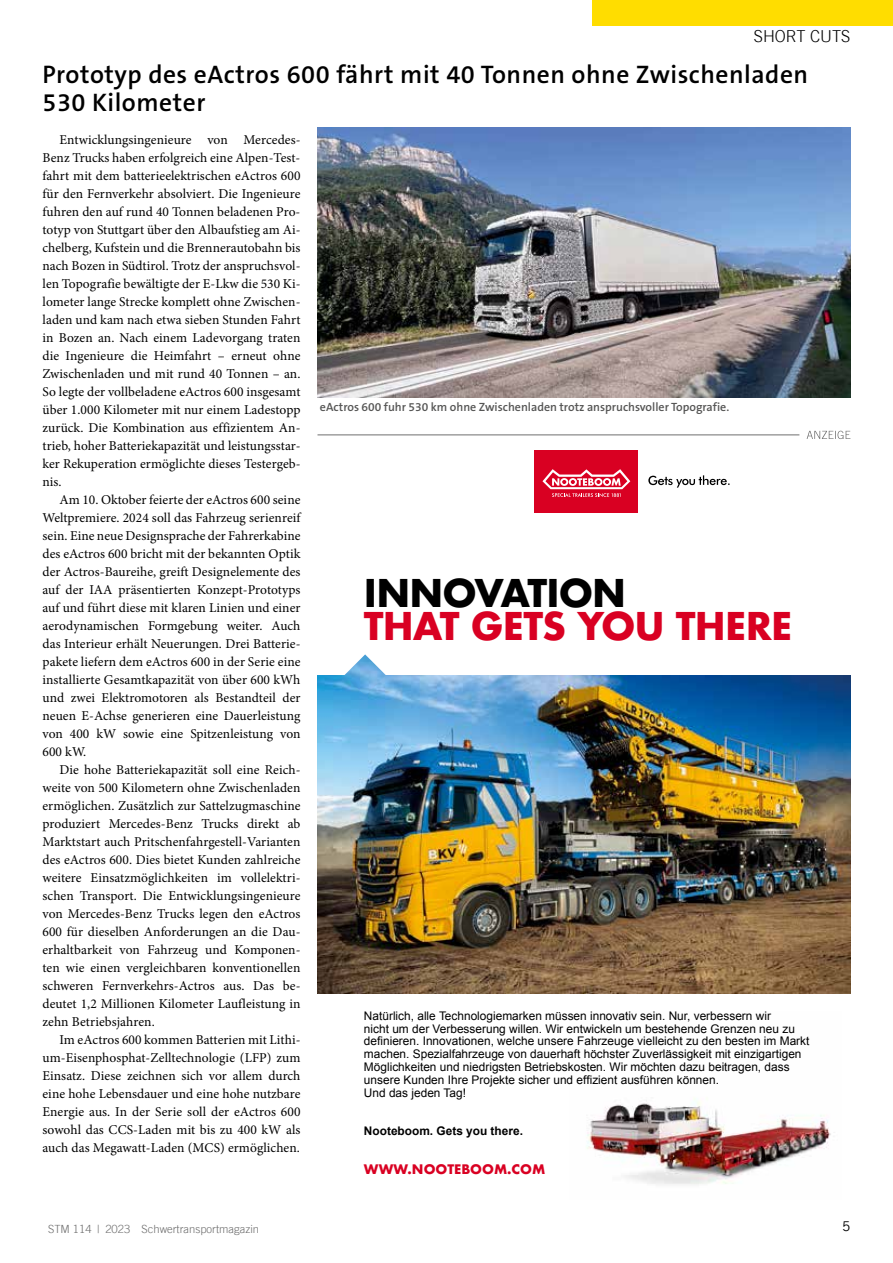
<style>
.page{position:relative;width:893px;height:1263px;background:#fff}
.page>*{position:absolute;margin:0;border:0;box-sizing:border-box;transform-origin:0 0}
.t1{font:700 37.2px "Futura";letter-spacing:-.025em;color:#d90022}
.t2{font:700 37.2px "Futura";letter-spacing:-.025em;color:#000}
.t3{font:600 25.5px/28.5px "The Sans B W6";letter-spacing:.02em;color:#000}
.t4{font:300 16.5px "Trade Gothic LT";color:#000}
.t5{font:13.5px/18px "Minion Pro";letter-spacing:.005em;color:#000;text-align:justify}
.t6{font:13.5px "Trade Gothic LT";color:#000}
.t7{font:700 12.75px "Futura";color:#d90022}
.t8{font:600 12px "The Sans B W6";color:#565655}
.t9{font:11.85px/12.8px "Arial";color:#000}
.t10{font:700 11.85px "Arial";color:#000}
.t11{font:300 11.25px "Trade Gothic LT";color:#6e6e6e}
</style>
<div class="page">
<div style="left:592px;top:0;width:301px;height:26px;background:#fd0"></div>
<svg style="left:807px;top:431px;width:43px;height:8px"></svg>
<hr style="left:317px;top:434px;width:482px;height:1px;background:#6e6e6e">
<img style="left:587px;top:1100px;width:244px;height:85px">
<img style="left:317px;top:675px;width:533px;height:318px">
<div style="left:535px;top:450px;width:103px;height:62px;background:#d90022"></div>
<svg style="left:542px;top:469px;width:88px;height:28px"></svg>
<svg style="left:648px;top:475px;width:82px;height:13px"></svg>
<img style="left:344px;top:654px;width:42px;height:42px">
<img style="left:317px;top:128px;width:533px;height:269px">
<p class="t4" style="left:754px;top:26px;width:98px">SHORT CUTS</p>
<h2 class="t3" style="left:43px;top:60px;width:767px">Prototyp des eActros 600 fährt mit 40 Tonnen ohne Zwischenladen<br>530 Kilometer</h2>
<p class="t5" style="left:43px;top:131px;width:259px;text-indent:17px">Entwicklungsingenieure von Mercedes-Benz Trucks haben erfolgreich eine Alpen-Test&shy;fahrt mit dem batterieelektrischen eActros 600 für den Fernverkehr absolviert. Die Ingenieure fuhren den auf rund 40 Tonnen beladenen Pro&shy;totyp von Stuttgart über den Albaufstieg am Ai&shy;chelberg, Kufstein und die Brennerautobahn bis nach Bozen in Südtirol. Trotz der anspruchsvol&shy;len Topografie bewältigte der E-Lkw die 530 Ki&shy;lometer lange Strecke komplett ohne Zwischen&shy;laden und kam nach etwa sieben Stunden Fahrt in Bozen an. Nach einem Ladevorgang traten die Ingenieure die Heimfahrt – erneut ohne Zwischenladen und mit rund 40 Tonnen – an.<br>So legte der vollbeladene eActros 600 insgesamt über 1.000 Kilometer mit nur einem Ladestopp zurück. Die Kombination aus effizientem An&shy;trieb, hoher Batteriekapazität und leistungsstar&shy;ker Rekuperation ermöglichte dieses Testergeb&shy;nis.</p>
<p class="t5" style="left:43px;top:491px;width:259px;text-indent:17px">Am 10. Oktober feierte der eActros 600 seine Weltpremiere. 2024 soll das Fahrzeug serienreif sein. Eine neue Designsprache der Fahrerkabine des eActros 600 bricht mit der bekannten Optik der Actros-Baureihe, greift Designelemente des auf der IAA präsentierten Konzept-Prototyps auf und führt diese mit klaren Linien und einer aerodynamischen Formgebung weiter. Auch das Interieur erhält Neuerungen. Drei Batterie&shy;pakete liefern dem eActros 600 in der Serie eine installierte Gesamtkapazität von über 600 kWh und zwei Elektromotoren als Bestandteil der neuen E-Achse generieren eine Dauerleistung von 400 kW sowie eine Spitzenleistung von 600 kW.</p>
<p class="t5" style="left:43px;top:761px;width:259px;text-indent:17px">Die hohe Batteriekapazität soll eine Reich&shy;weite von 500 Kilometern ohne Zwischenladen ermöglichen. Zusätzlich zur Sattelzugmaschine produziert Mercedes-Benz Trucks direkt ab Marktstart auch Pritschenfahrgestell-Varianten des eActros 600. Dies bietet Kunden zahlreiche weitere Einsatzmöglichkeiten im vollelektri&shy;schen Transport. Die Entwicklungsingenieure von Mercedes-Benz Trucks legen den eActros 600 für dieselben Anforderungen an die Dau&shy;erhaltbarkeit von Fahrzeug und Komponen&shy;ten wie einen vergleichbaren konventionellen schweren Fernverkehrs-Actros aus. Das be&shy;deutet 1,2 Millionen Kilometer Laufleistung in zehn Betriebsjahren.</p>
<p class="t5" style="left:43px;top:1031px;width:259px;text-indent:17px">Im eActros 600 kommen Batterien mit Lithi&shy;um-Eisenphosphat-Zelltechnologie (LFP) zum Einsatz. Diese zeichnen sich vor allem durch eine hohe Lebensdauer und eine hohe nutzbare Energie aus. In der Serie soll der eActros 600 sowohl das CCS-Laden mit bis zu 400 kW als auch das Megawatt-Laden (MCS) ermöglichen.</p>
<p class="t8" style="left:320px;top:399px;width:411px">eActros 600 fuhr 530 km ohne Zwischenladen trotz anspruchsvoller Topografie.</p>
<h1 class="t2" style="left:364px;top:566px;width:264px">INNOVATION</h1>
<h1 class="t1" style="left:364px;top:599px;width:430px">THAT GETS YOU THERE</h1>
<p class="t9" style="left:364px;top:1009px;width:447px">Natürlich, alle Technologiemarken müssen innovativ sein. Nur, verbessern wir<br>nicht um der Verbesserung willen. Wir entwickeln um bestehende Grenzen neu zu definieren. Innovationen, welche unsere Fahrzeuge vielleicht zu den besten im Markt machen. Spezialfahrzeuge von dauerhaft höchster Zuverlässigkeit mit einzigartigen Möglichkeiten und niedrigsten Betriebskosten. Wir möchten dazu beitragen, dass unsere Kunden Ihre Projekte sicher und effizient ausführen können.<br>Und das jeden Tag!</p>
<p class="t10" style="left:364px;top:1123px;width:161px">Nooteboom. Gets you there.</p>
<p class="t7" style="left:364px;top:1159px;width:183px">WWW.NOOTEBOOM.COM</p>
<p class="t11" style="left:48px;top:1222px;width:212px">STM 114 | 2023 Schwertransportmagazin</p>
<p class="t6" style="left:842px;top:1218px;width:10px">5</p>
</div>
